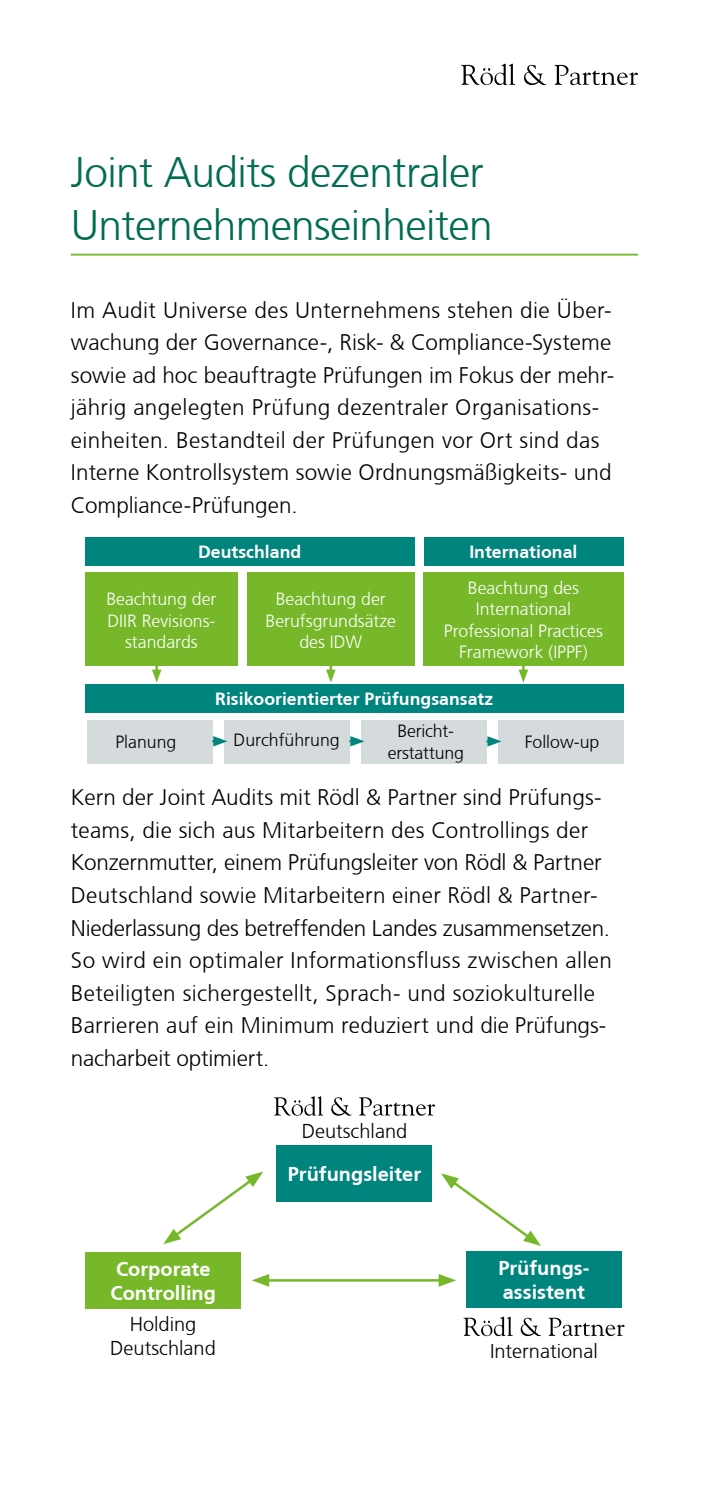
<style>
.page{position:relative;width:709px;height:1489px;background:#fff}
.page>*{position:absolute;margin:0;border:0;box-sizing:border-box;transform-origin:0 0}
.Headline{font:300 42.5px/52.5px "Frutiger CE";letter-spacing:-.015em;color:#006c52}
.Fließtext{font:300 22.5px/32.5px "Frutiger CE";letter-spacing:.01em;color:#000}
.t1{font:700 20px/24px "Frutiger CE";color:#fff}
.t2{font:300 20px/24px "Frutiger CE";color:#000;text-align:center}
.t3{font:300 17.75px/21.2px "Frutiger CE";color:#fff;text-align:center}
.t4{font:700 17.75px "Frutiger CE";color:#fff}
.t5{font:300 17.75px/21.2px "Frutiger CE";color:#000;text-align:center}
</style>
<div class="page">
<hr style="left:71px;top:254px;width:567px;height:1px;background:#76b82a">
<div style="left:85px;top:684px;width:538px;height:29px;background:#00847e"></div>
<div style="left:87px;top:720px;width:125px;height:43px;background:#d5dadd"></div>
<div style="left:224px;top:720px;width:125px;height:43px;background:#d5dadd"></div>
<div style="left:361px;top:720px;width:125px;height:43px;background:#d5dadd"></div>
<div style="left:498px;top:720px;width:125px;height:43px;background:#d5dadd"></div>
<div style="left:423px;top:537px;width:200px;height:28px;background:#00847e"></div>
<div style="left:423px;top:573px;width:200px;height:93px;background:#76b82a"></div>
<div style="left:247px;top:573px;width:167px;height:93px;background:#76b82a"></div>
<div style="left:85px;top:573px;width:153px;height:93px;background:#76b82a"></div>
<div style="left:85px;top:537px;width:329px;height:28px;background:#00847e"></div>
<svg style="left:152px;top:666px;width:9px;height:16px"></svg>
<svg style="left:326px;top:666px;width:9px;height:16px"></svg>
<svg style="left:518px;top:666px;width:10px;height:16px"></svg>
<svg style="left:212px;top:736px;width:15px;height:10px"></svg>
<svg style="left:349px;top:736px;width:15px;height:10px"></svg>
<svg style="left:486px;top:736px;width:15px;height:10px"></svg>
<div style="left:276px;top:1144px;width:156px;height:57px;background:#00847e"></div>
<div style="left:85px;top:1251px;width:156px;height:57px;background:#76b82a"></div>
<div style="left:466px;top:1251px;width:156px;height:57px;background:#00847e"></div>
<svg style="left:274px;top:1096px;width:49px;height:19px"></svg>
<svg style="left:331px;top:1097px;width:20px;height:18px"></svg>
<svg style="left:359px;top:1097px;width:76px;height:18px"></svg>
<svg style="left:463px;top:1316px;width:48px;height:19px"></svg>
<svg style="left:520px;top:1317px;width:19px;height:18px"></svg>
<svg style="left:548px;top:1317px;width:76px;height:18px"></svg>
<hr style="left:265px;top:1278px;width:177px;height:3px;background:#76b82a">
<svg style="left:438px;top:1274px;width:18px;height:12px"></svg>
<svg style="left:252px;top:1274px;width:17px;height:12px"></svg>
<svg style="left:441px;top:1173px;width:100px;height:72px"></svg>
<svg style="left:163px;top:1171px;width:100px;height:73px"></svg>
<svg style="left:461px;top:64px;width:54px;height:21px"></svg>
<svg style="left:524px;top:65px;width:22px;height:20px"></svg>
<svg style="left:554px;top:65px;width:84px;height:20px"></svg>
<p class="Headline" style="left:71px;top:145px;width:423px">Joint Audits dezentraler<br>Unternehmenseinheiten</p>
<p class="Fließtext" style="left:71px;top:293px;width:545px">Im Audit Universe des Unternehmens stehen die Über&shy;wachung der Governance-, Risk- &amp; Compliance-Systeme sowie ad hoc beauftragte Prüfungen im Fokus der mehr&shy;jährig angelegten Prüfung dezentraler Organisations&shy;einheiten. Bestandteil der Prüfungen vor Ort sind das Interne Kontrollsystem sowie Ordnungsmäßigkeits- und Compliance-Prüfungen.</p>
<p class="t4" style="left:198px;top:541px;width:105px">Deutschland</p>
<p class="t4" style="left:469px;top:541px;width:110px">International</p>
<p class="t3" style="left:106px;top:588px;width:111px">Beachtung der<br>DIIR Revisions&shy;standards</p>
<p class="t3" style="left:265px;top:588px;width:132px">Beachtung der<br>Berufsgrundsätze des IDW</p>
<p class="t3" style="left:444px;top:577px;width:161px">Beachtung des<br>International<br>Professional Practices<br>Framework (IPPF)</p>
<p class="t4" style="left:215px;top:688px;width:279px">Risikoorientierter Prüfungsansatz</p>
<p class="t5" style="left:388px;top:720px;width:77px">Bericht&shy;erstattung</p>
<p class="t5" style="left:115px;top:731px;width:62px">Planung</p>
<p class="t5" style="left:233px;top:729px;width:108px">Durchführung</p>
<p class="t5" style="left:524px;top:731px;width:76px">Follow-up</p>
<p class="Fließtext" style="left:71px;top:781px;width:542px">Kern der Joint Audits mit Rödl &amp; Partner sind Prüfungs&shy;teams, die sich aus Mitarbeitern des Controllings der Konzernmutter, einem Prüfungsleiter von Rödl &amp; Partner Deutschland sowie Mitarbeitern einer Rödl &amp; Partner-Niederlassung des betreffenden Landes zusammensetzen.<br>So wird ein optimaler Informationsfluss zwischen allen Beteiligten sichergestellt, Sprach- und soziokulturelle Barrieren auf ein Minimum reduziert und die Prüfungs&shy;nacharbeit optimiert.</p>
<p class="t2" style="left:302px;top:1118px;width:107px">Deutschland</p>
<p class="t1" style="left:288px;top:1161px;width:135px">Prüfungsleiter</p>
<p class="t1" style="left:110px;top:1256px;width:107px">Corporate<br>Controlling</p>
<p class="t1" style="left:498px;top:1256px;width:93px">Prüfungs&shy;assistent</p>
<p class="t2" style="left:110px;top:1312px;width:107px">Holding<br>Deutschland</p>
<p class="t2" style="left:490px;top:1338px;width:109px">International</p>
</div>
